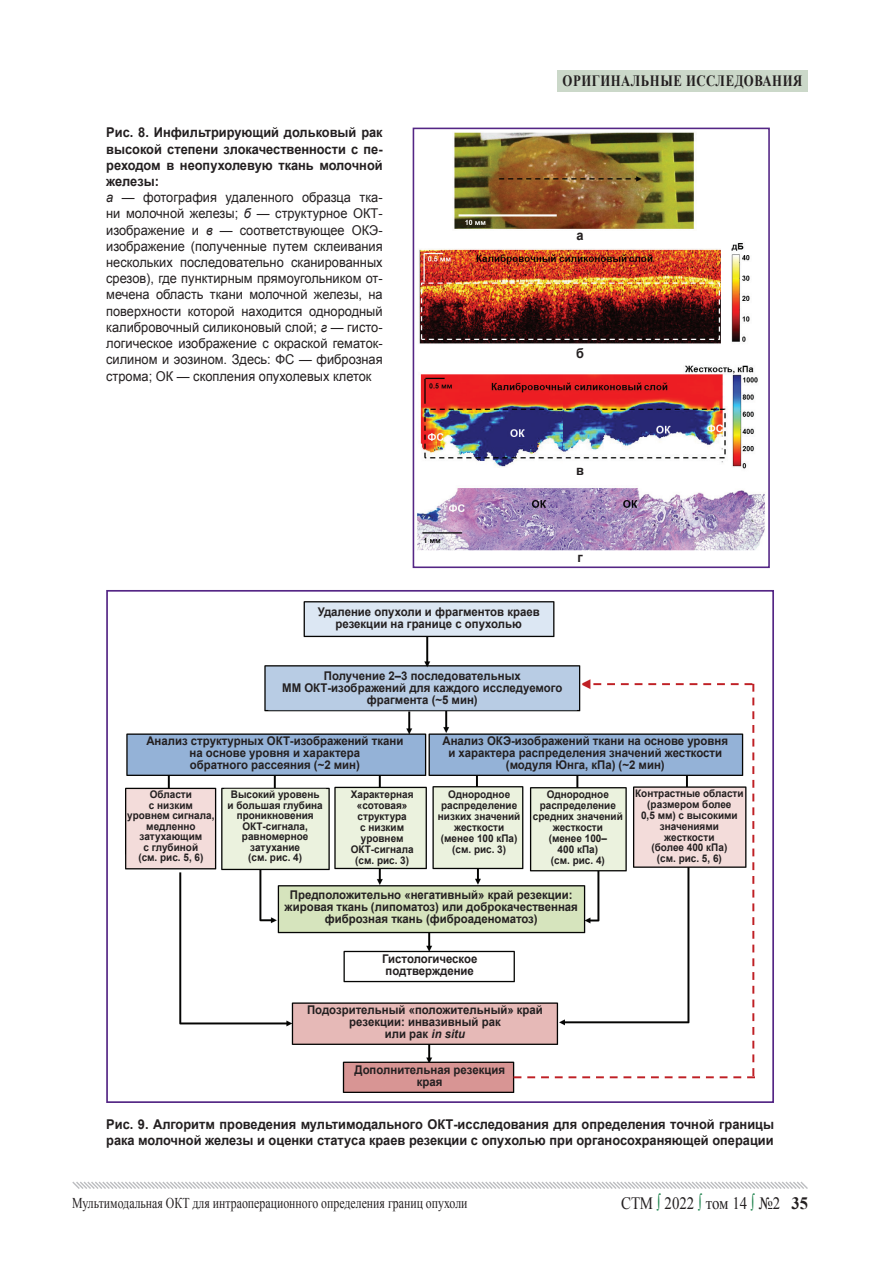
<style>
.page{position:relative;width:893px;height:1276px;background:#fff}
.page>*{position:absolute;margin:0;border:0;box-sizing:border-box;transform-origin:0 0}
.t1{font:17.4px "Times New Roman";color:#231f20;scale:.86 1}
.t2{font:700 15.75px "Times New Roman";letter-spacing:.04em;color:#231f20;scale:.81 1}
.t3{font:15px "Times New Roman";color:#231f20;scale:.79 1}
.t4{font:13.5px/16.2px "Arial";color:#231f20;scale:.95 1}
.t5{font:700 13.5px/16.2px "Arial";color:#231f20;scale:.95 1}
.t6{font:700 12px/12px "Arial";color:#231f20;text-align:center;scale:.95 1}
.t7{font:700 10.5px/10.9px "Arial";color:#231f20;text-align:center;scale:.95 1}
.s1{font-weight:700}
.s2{font-style:italic}
.s3{color:#127c43}
</style>
<div class="page">
<svg style="left:72px;top:1181px;width:736px;height:8px"></svg>
<div style="left:557px;top:70px;width:251px;height:21px;background:#cbd8c9"></div>
<img style="left:417px;top:132px;width:348px;height:419px">
<div style="left:413px;top:128px;width:357px;height:440px;border:2px solid #542685"></div>
<img style="left:125px;top:601px;width:629px;height:492px">
<div style="left:106px;top:590px;width:668px;height:513px;border:2px solid #542685"></div>
<p class="t4" style="left:106px;top:125px;width:293px"><span class="s1">Рис. 8. Инфильтрирующий дольковый рак высокой степени злокачественности с пе&shy;реходом в неопухолевую ткань молочной железы:<br></span><span class="s2">а</span> — фотография удаленного образца тка&shy;ни молочной железы; <span class="s2">б</span> — структурное ОКТ&shy;изображение и <span class="s2">в</span> — соответствующее ОКЭ&shy;изображение (полученные путем склеивания нескольких последовательно сканированных срезов), где пунктирным прямоугольником от&shy;мечена область ткани молочной железы, на поверхности которой находится однородный калибровочный силиконовый слой; <span class="s2">г</span> — гисто&shy;логическое изображение с окраской гематок&shy;силином и эозином. Здесь: ФС — фиброзная строма; ОК — скопления опухолевых клеток</p>
<h2 class="t2" style="left:563px;top:70px;width:297px">оригинальные исследования</h2>
<p class="t5" style="left:576px;top:227px;width:9px">а</p>
<p class="t5" style="left:576px;top:345px;width:10px">б</p>
<p class="t6" style="left:318px;top:606px;width:235px">Удаление опухоли и фрагментов краев резекции на границе с опухолью</p>
<p class="t5" style="left:576px;top:463px;width:10px">в</p>
<p class="t5" style="left:577px;top:549px;width:7px">г</p>
<p class="t6" style="left:282px;top:669px;width:296px">Получение 2–3 последовательных<br>ММ ОКТ-изображений для каждого исследуемого фрагмента (~5 мин)</p>
<p class="t6" style="left:146px;top:735px;width:272px">Анализ структурных ОКТ-изображений ткани на основе уровня и характера<br>обратного рассеяния (~2 мин)</p>
<p class="t6" style="left:442px;top:735px;width:302px">Анализ ОКэ-изображений ткани на основе уровня и характера распределения значений жесткости (модуля Юнга, кПа) (~2 мин)</p>
<p class="t7" style="left:127px;top:789px;width:93px;line-height:10.5px">Области<br>с низким уровнем сигнала, медленно затухающим<br>с глубиной<br>(см. рис. 5, 6)</p>
<p class="t7" style="left:227px;top:789px;width:102px;line-height:10.5px">Высокий уровень и большая глубина проникновения<br>ОКТ-сигнала, равномерное затухание<br>(см. рис. 4)</p>
<p class="t7" style="left:351px;top:789px;width:68px">Характерная «сотовая» структура<br>с низким уровнем<br>ОКТ-сигнала (см. рис. 3)</p>
<p class="t7" style="left:533px;top:789px;width:96px">Однородное распределение средних значений жесткости<br>(менее 100–<br>400 кПа)<br>(см. рис. 4)</p>
<p class="t7" style="left:438px;top:789px;width:88px">Однородное распределение низких значений жесткости (менее 100 кПа) (см. рис. 3)</p>
<p class="t7" style="left:635px;top:788px;width:116px">Контрастные области (размером более<br>0,5 мм) с высокими значениями жесткости<br>(более 400 кПа)<br>(см. рис. 5, 6)</p>
<p class="t6" style="left:285px;top:889px;width:310px">Предположительно «негативный» край резекции: жировая ткань (липоматоз) или доброкачественная фиброзная ткань (фиброаденоматоз)</p>
<p class="t6" style="left:382px;top:953px;width:102px;text-align:left">Гистологическое подтверждение</p>
<p class="t6" style="left:307px;top:1004px;width:250px">Подозрительный «положительный» край резекции: инвазивный рак<br>или рак <span class="s2">in situ</span></p>
<p class="t6" style="left:354px;top:1063px;width:160px">Дополнительная резекция края</p>
<p class="t5" style="left:106px;top:1116px;width:704px">Рис. 9. Алгоритм проведения мультимодального ОКТ-исследования для определения точной границы рака молочной железы и оценки статуса краев резекции с опухолью при органосохраняющей операции</p>
<p class="t3" style="left:72px;top:1192px;width:502px">Мультимодальная ОКТ для интраоперационного определения границ опухоли</p>
<h1 class="t1" style="left:621px;top:1191px;width:219px">СТМ <span class="s3">∫</span> 2022 <span class="s3">∫</span> том 14 <span class="s3">∫</span> №2 <span class="s1">35</span></h1>
</div>
